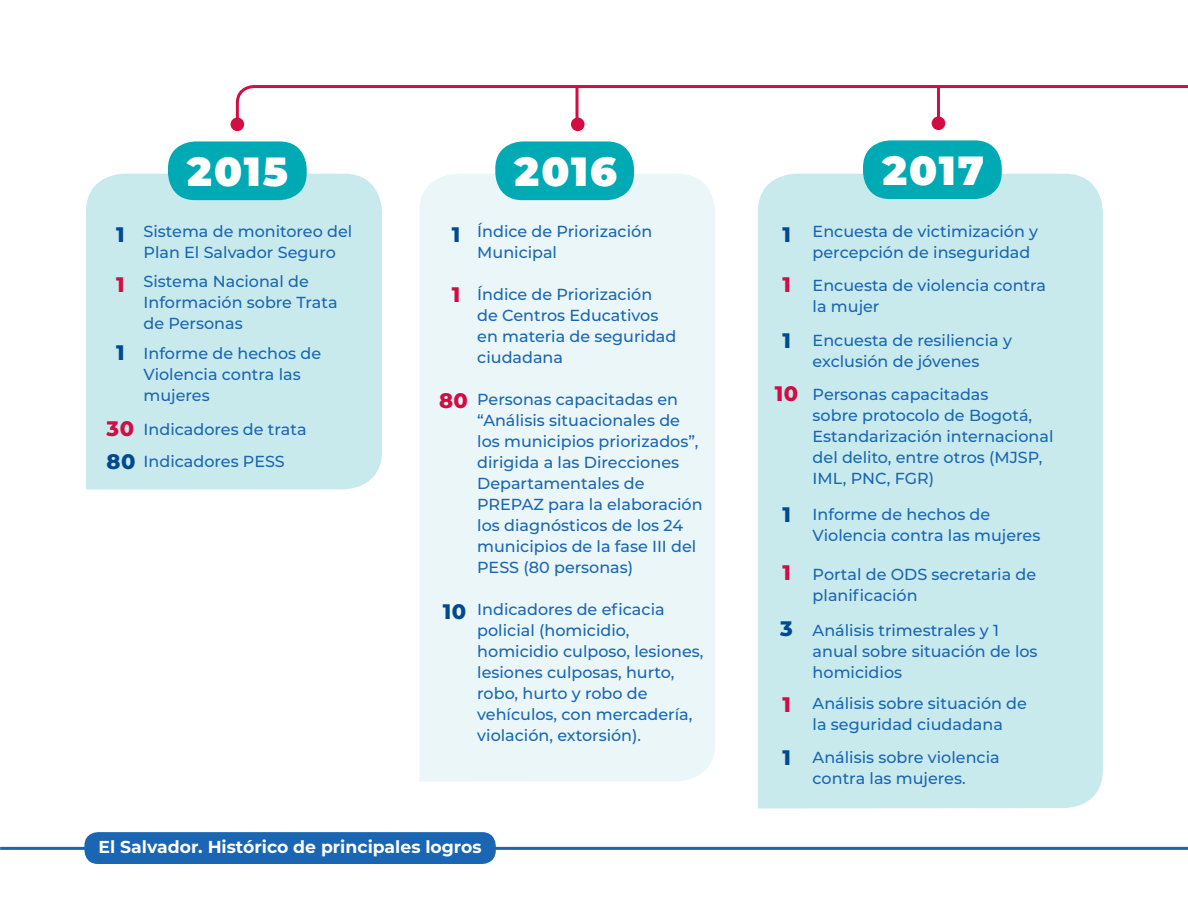
<style>
.page{position:relative;width:1188px;height:918px;background:#fff}
.page>*{position:absolute;margin:0;border:0;box-sizing:border-box;transform-origin:0 0}
.t1{font:900 40.65px "Montserrat";letter-spacing:.05em;color:#fff}
.t2{font:800 21px "Montserrat";color:#014990}
.t3{font:800 21px "Montserrat";color:#d20d44}
.t4{font:700 17.25px "Montserrat";color:#fff}
.t5{font:500 15.9px/21px "Montserrat";color:#1a66b2}
</style>
<div class="page">
<hr style="left:0;top:847px;width:1188px;height:3px;background:#1a66b2">
<div style="left:84px;top:832px;width:412px;height:32px;background:#1a66b2;border-radius:14px"></div>
<div style="left:86px;top:174px;width:296px;height:316px;background:#c9eaed"></div>
<div style="left:419px;top:174px;width:296px;height:608px;background:#eaf6f7"></div>
<div style="left:231px;top:118px;width:13px;height:13px;background:#d20d44;border-radius:50%"></div>
<svg style="left:234px;top:85px;width:954px;height:43px"></svg>
<div style="left:932px;top:116px;width:13px;height:14px;background:#d20d44;border-radius:50%"></div>
<hr style="left:937px;top:85px;width:3px;height:38px;background:#d20d44">
<div style="left:571px;top:118px;width:14px;height:13px;background:#d20d44;border-radius:50%"></div>
<hr style="left:576px;top:86px;width:3px;height:38px;background:#d20d44">
<div style="left:168px;top:141px;width:139px;height:59px;background:#00aab4;border-radius:27px"></div>
<div style="left:495px;top:141px;width:139px;height:59px;background:#00aab4;border-radius:27px"></div>
<div style="left:757px;top:174px;width:346px;height:635px;background:#c9eaed"></div>
<div style="left:863px;top:140px;width:139px;height:59px;background:#00aab4;border-radius:27px"></div>
<h1 class="t1" style="left:187px;top:141px;width:102px">2015</h1>
<h1 class="t1" style="left:515px;top:141px;width:104px">2016</h1>
<p class="t5" style="left:144px;top:220px;width:210px">Sistema de monitoreo del<br>Plan El Salvador Seguro</p>
<p class="t5" style="left:477px;top:220px;width:176px">Índice de Priorización<br>Municipal</p>
<p class="t5" style="left:477px;top:283px;width:201px">Índice de Priorización de Centros Educativos en materia de seguridad ciudadana</p>
<p class="t5" style="left:477px;top:388px;width:227px">Personas capacitadas en “Análisis situacionales de los municipios priorizados”, dirigida a las Direcciones<br>Departamentales de<br>PREPAZ para la elaboración los diagnósticos de los 24 municipios de la fase III del<br>PESS (80 personas)</p>
<p class="t5" style="left:477px;top:598px;width:228px">Indicadores de eficacia policial (homicidio, homicidio culposo, lesiones, lesiones culposas, hurto, robo, hurto y robo de vehículos, con mercadería, violación, extorsión).</p>
<h2 class="t2" style="left:116px;top:219px;width:10px">1</h2>
<h2 class="t2" style="left:452px;top:219px;width:10px">1</h2>
<h2 class="t2" style="left:782px;top:219px;width:10px">1</h2>
<p class="t5" style="left:144px;top:271px;width:196px">Sistema Nacional de<br>Información sobre Trata de Personas</p>
<p class="t5" style="left:144px;top:342px;width:179px">Informe de hechos de<br>Violencia contra las mujeres</p>
<p class="t5" style="left:144px;top:413px;width:165px;line-height:31.8px">Indicadores de trata<br>Indicadores PESS</p>
<h2 class="t3" style="left:782px;top:269px;width:10px">1</h2>
<h2 class="t3" style="left:116px;top:269px;width:10px">1</h2>
<h2 class="t3" style="left:452px;top:279px;width:10px">1</h2>
<h2 class="t2" style="left:782px;top:325px;width:10px">1</h2>
<h2 class="t2" style="left:116px;top:337px;width:10px">1</h2>
<h2 class="t3" style="left:775px;top:378px;width:25px">10</h2>
<h2 class="t3" style="left:439px;top:385px;width:30px">80</h2>
<h2 class="t3" style="left:107px;top:413px;width:29px">30</h2>
<h2 class="t2" style="left:107px;top:446px;width:30px">80</h2>
<h2 class="t2" style="left:782px;top:499px;width:10px">1</h2>
<h2 class="t3" style="left:782px;top:558px;width:10px">1</h2>
<h2 class="t2" style="left:443px;top:596px;width:25px">10</h2>
<h2 class="t2" style="left:780px;top:613px;width:14px">3</h2>
<h2 class="t3" style="left:782px;top:689px;width:10px">1</h2>
<h2 class="t2" style="left:782px;top:742px;width:10px">1</h2>
<h1 class="t1" style="left:882px;top:140px;width:103px">2017</h1>
<p class="t5" style="left:813px;top:220px;width:227px">Encuesta de victimización y percepción de inseguridad</p>
<p class="t5" style="left:813px;top:274px;width:235px">Encuesta de violencia contra la mujer</p>
<p class="t5" style="left:813px;top:329px;width:201px">Encuesta de resiliencia y exclusión de jóvenes</p>
<p class="t5" style="left:813px;top:383px;width:242px">Personas capacitadas<br>sobre protocolo de Bogotá,<br>Estandarización internacional del delito, entre otros (MJSP,<br>IML, PNC, FGR)</p>
<p class="t5" style="left:813px;top:503px;width:229px">Informe de hechos de<br>Violencia contra las mujeres</p>
<p class="t5" style="left:813px;top:563px;width:225px">Portal de ODS secretaria de planificación</p>
<p class="t5" style="left:813px;top:619px;width:226px">Análisis trimestrales y 1 anual sobre situación de los homicidios</p>
<p class="t5" style="left:813px;top:693px;width:216px">Análisis sobre situación de la seguridad ciudadana</p>
<p class="t5" style="left:813px;top:746px;width:189px">Análisis sobre violencia contra las mujeres.</p>
<p class="t4" style="left:99px;top:835px;width:385px">El Salvador. Histórico de principales logros</p>
</div>
